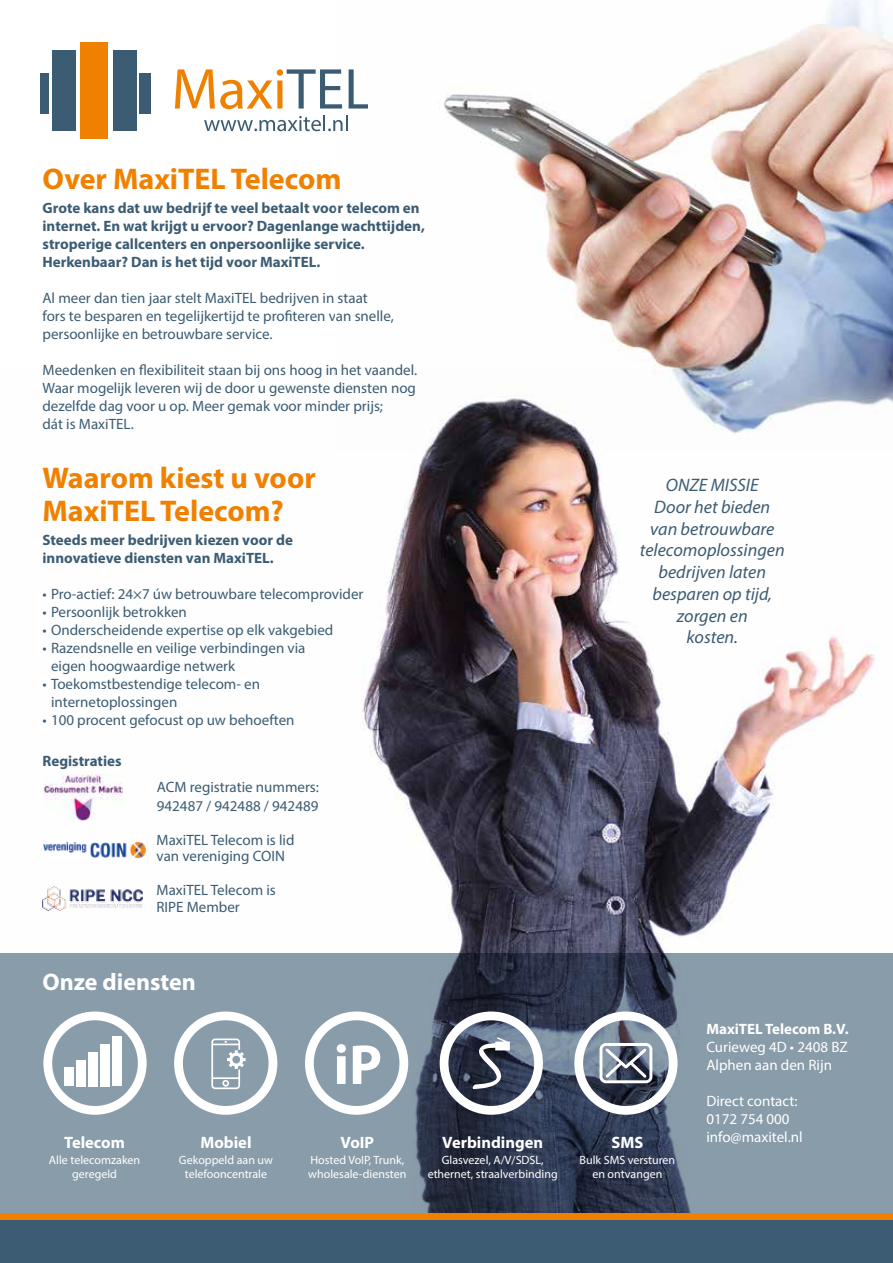
<style>
.page{position:relative;width:893px;height:1263px;background:#fff}
.page>*{position:absolute;margin:0;border:0;box-sizing:border-box;transform-origin:0 0}
.t1{font:700 30px/33px "Myriad Pro";color:#f08100}
.t2{font:700 24px "Myriad Pro";color:#fff}
.t3{font:italic 18.15px/21.8px "Myriad Pro";color:#3c5c73;text-align:center}
.t4{font:700 16.5px "Myriad Pro";color:#fff}
.t5{font:15px/18px "Myriad Pro";color:#3c5c73}
.t6{font:700 15px/18px "Myriad Pro";color:#3c5c73}
.t7{font:15px/18px "Myriad Pro";color:#fff}
.t8{font:700 15px "Myriad Pro";color:#fff}
.t9{font:12px/13.5px "Myriad Pro";color:#fff;text-align:center}
</style>
<div class="page">
<img style="left:0;top:452px;width:893px;height:502px">
<div style="left:113px;top:51px;width:23px;height:80px;background:#3c5c73"></div>
<div style="left:80px;top:43px;width:28px;height:96px;background:#f08100"></div>
<div style="left:52px;top:51px;width:24px;height:80px;background:#3c5c73"></div>
<div style="left:139px;top:74px;width:12px;height:40px;background:#3c5c73"></div>
<div style="left:40px;top:74px;width:9px;height:40px;background:#3c5c73"></div>
<svg style="left:175px;top:69px;width:162px;height:40px"></svg>
<svg style="left:204px;top:115px;width:133px;height:16px"></svg>
<svg style="left:0;top:954px;width:893px;height:259px;background:#758595"></svg>
<img style="left:337px;top:0;width:556px;height:452px">
<div style="left:0;top:1213px;width:893px;height:50px;background:#f08100"></div>
<div style="left:0;top:1220px;width:893px;height:43px;background:#3c5c73"></div>
<div style="left:43px;top:1011px;width:104px;height:104px;border:9px solid #fff;border-radius:50%"></div>
<div style="left:174px;top:1011px;width:103px;height:104px;border:9px solid #fff;border-radius:50%"></div>
<div style="left:305px;top:1011px;width:103px;height:104px;border:9px solid #fff;border-radius:50%"></div>
<div style="left:440px;top:1011px;width:103px;height:104px;border:9px solid #fff;border-radius:50%"></div>
<div style="left:574px;top:1011px;width:104px;height:104px;border:9px solid #fff;border-radius:50%"></div>
<svg style="left:471px;top:1037px;width:39px;height:52px"></svg>
<svg style="left:599px;top:1043px;width:53px;height:40px"></svg>
<div style="left:64px;top:1068px;width:9px;height:18px;background:#fff"></div>
<div style="left:76px;top:1060px;width:9px;height:26px;background:#fff"></div>
<div style="left:88px;top:1052px;width:9px;height:34px;background:#fff"></div>
<div style="left:100px;top:1044px;width:9px;height:42px;background:#fff"></div>
<div style="left:112px;top:1036px;width:9px;height:50px;background:#fff"></div>
<svg style="left:337px;top:1044px;width:9px;height:40px"></svg>
<svg style="left:353px;top:1045px;width:27px;height:39px"></svg>
<svg style="left:211px;top:1038px;width:35px;height:51px"></svg>
<img style="left:44px;top:774px;width:78px;height:46px">
<img style="left:43px;top:886px;width:100px;height:24px">
<img style="left:43px;top:841px;width:104px;height:17px">
<h1 class="t1" style="left:43px;top:162px;width:300px">Over MaxiTEL Telecom</h1>
<p class="t6" style="left:43px;top:199px;width:384px">Grote kans dat uw bedrijf te veel betaalt voor telecom en internet. En wat krijgt u ervoor? Dagenlange wachttijden, stroperige callcenters en onpersoonlijke service.<br>Herkenbaar? Dan is het tijd voor MaxiTEL.</p>
<p class="t5" style="left:43px;top:289px;width:353px">Al meer dan tien jaar stelt MaxiTEL bedrijven in staat fors te besparen en tegelijkertijd te profiteren van snelle, persoonlijke en betrouwbare service.</p>
<p class="t5" style="left:43px;top:361px;width:376px">Meedenken en flexibiliteit staan bij ons hoog in het vaandel.<br>Waar mogelijk leveren wij de door u gewenste diensten nog dezelfde dag voor u op. Meer gemak voor minder prijs;<br>dát is MaxiTEL.</p>
<h1 class="t1" style="left:43px;top:460px;width:275px">Waarom kiest u voor<br>MaxiTEL Telecom?</h1>
<p class="t6" style="left:43px;top:530px;width:252px">Steeds meer bedrijven kiezen voor de innovatieve diensten van MaxiTEL.</p>
<p class="t5" style="left:43px;top:584px;width:322px">• Pro-actief: 24×7 úw betrouwbare telecomprovider</p>
<p class="t5" style="left:43px;top:602px;width:146px">• Persoonlijk betrokken</p>
<p class="t5" style="left:43px;top:620px;width:292px">• Onderscheidende expertise op elk vakgebied</p>
<p class="t5" style="left:51px;top:638px;width:256px;text-indent:-9px">• Razendsnelle en veilige verbindingen via eigen hoogwaardige netwerk</p>
<p class="t5" style="left:51px;top:674px;width:211px;text-indent:-9px">• Toekomstbestendige telecom- en internetoplossingen</p>
<p class="t5" style="left:43px;top:710px;width:254px">• 100 procent gefocust op uw behoeften</p>
<p class="t6" style="left:43px;top:751px;width:81px">Registraties</p>
<p class="t5" style="left:157px;top:778px;width:164px;line-height:18.8px">ACM registratie nummers:<br>942487 / 942488 / 942489</p>
<p class="t5" style="left:157px;top:831px;width:139px;line-height:16.5px">MaxiTEL Telecom is lid van vereniging COIN</p>
<p class="t5" style="left:157px;top:881px;width:121px;line-height:16.5px">MaxiTEL Telecom is<br>RIPE Member</p>
<p class="t3" style="left:640px;top:474px;width:146px">ONZE MISSIE<br>Door het bieden van betrouwbare telecomoplossingen bedrijven laten besparen op tijd, zorgen en<br>kosten.</p>
<h2 class="t2" style="left:43px;top:966px;width:155px">Onze diensten</h2>
<p class="t4" style="left:64px;top:1131px;width:62px">Telecom</p>
<p class="t9" style="left:49px;top:1153px;width:93px">Alle telecomzaken geregeld</p>
<p class="t4" style="left:200px;top:1131px;width:53px">Mobiel</p>
<p class="t9" style="left:179px;top:1153px;width:96px">Gekoppeld aan uw telefooncentrale</p>
<p class="t4" style="left:341px;top:1131px;width:35px">VoIP</p>
<p class="t9" style="left:308px;top:1153px;width:100px;text-align:left">Hosted VoIP, Trunk, wholesale-diensten</p>
<p class="t4" style="left:442px;top:1131px;width:102px">Verbindingen</p>
<p class="t9" style="left:428px;top:1153px;width:132px">Glasvezel, A/V/SDSL, ethernet, straalverbinding</p>
<p class="t4" style="left:611px;top:1131px;width:33px">SMS</p>
<p class="t9" style="left:580px;top:1153px;width:97px">Bulk SMS versturen en ontvangen</p>
<p class="t8" style="left:706px;top:1019px;width:144px">MaxiTEL Telecom B.V.</p>
<p class="t7" style="left:706px;top:1038px;width:143px">Curieweg 4D • 2408 BZ<br>Alphen aan den Rijn</p>
<p class="t7" style="left:706px;top:1092px;width:98px">Direct contact:<br>0172 754 000 info@maxitel.nl</p>
</div>
